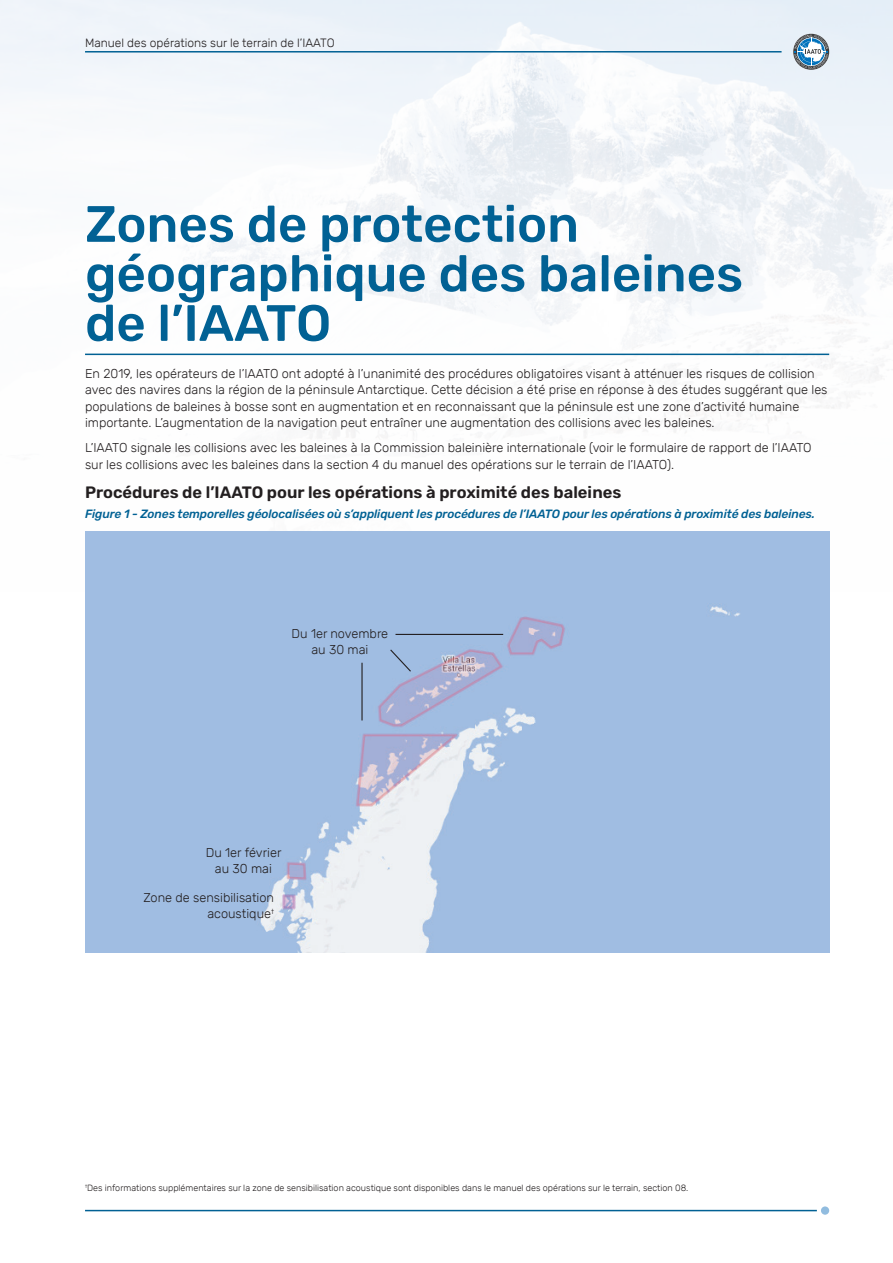
<style>
.page{position:relative;width:893px;height:1263px;background:#fff}
.page>*{position:absolute;margin:0;border:0;box-sizing:border-box;transform-origin:0 0}
.t1{font:500 51px/49.5px "Rubik";color:#016194}
.t2{font:600 16.5px "Rubik";color:#231f20}
.t3{font:300 12.75px/16.5px "Rubik";color:#231f20}
.t4{font:italic 500 12px "Rubik";letter-spacing:-.01em;color:#016194}
.t5{font:300 12px "Rubik";color:#231f20}
.t6{font:300 9px "Rubik";color:#231f20}
</style>
<div class="page">
<hr style="left:85px;top:1210px;width:732px;height:1px;background:#016194">
<div style="left:821px;top:1206px;width:8px;height:9px;background:#91bcdf;border-radius:50%"></div>
<hr style="left:85px;top:51px;width:697px;height:2px;background:#016194">
<svg style="left:793px;top:34px;width:36px;height:36px"></svg>
<svg style="left:794px;top:35px;width:34px;height:34px"></svg>
<hr style="left:85px;top:354px;width:744px;height:1px;background:#016194">
<img style="left:85px;top:531px;width:744px;height:422px">
<hr style="left:361px;top:663px;width:2px;height:57px;background:#231f20">
<svg style="left:389px;top:648px;width:23px;height:25px"></svg>
<hr style="left:395px;top:634px;width:108px;height:1px;background:#231f20">
<p class="t5" style="left:85px;top:36px;width:251px">Manuel des opérations sur le terrain de l’IAATO</p>
<h1 class="t1" style="left:85px;top:201px;width:660px">Zones de protection géographique des baleines de l’IAATO</h1>
<p class="t3" style="left:85px;top:366px;width:744px">En 2019, les opérateurs de l’IAATO ont adopté à l’unanimité des procédures obligatoires visant à atténuer les risques de collision avec des navires dans la région de la péninsule Antarctique. Cette décision a été prise en réponse à des études suggérant que les populations de baleines à bosse sont en augmentation et en reconnaissant que la péninsule est une zone d’activité humaine importante. L’augmentation de la navigation peut entraîner une augmentation des collisions avec les baleines.</p>
<p class="t3" style="left:85px;top:440px;width:728px">L’IAATO signale les collisions avec les baleines à la Commission baleinière internationale (voir le formulaire de rapport de l’IAATO sur les collisions avec les baleines dans la section 4 du manuel des opérations sur le terrain de l’IAATO).</p>
<p class="t2" style="left:85px;top:483px;width:538px">Procédures de l’IAATO pour les opérations à proximité des baleines</p>
<p class="t4" style="left:85px;top:507px;width:731px">Figure 1 - Zones temporelles géolocalisées où s’appliquent les procédures de l’IAATO pour les opérations à proximité des baleines.</p>
<p class="t3" style="left:292px;top:625px;width:98px;text-align:center">Du 1er novembre au 30 mai</p>
<p class="t3" style="left:206px;top:844px;width:77px;text-align:center">Du 1er février au 30 mai</p>
<p class="t3" style="left:144px;top:889px;width:132px;text-align:right">Zone de sensibilisation acoustique<sup>†</sup></p>
<p class="t6" style="left:85px;top:1182px;width:605px"><sup>†</sup>Des informations supplémentaires sur la zone de sensibilisation acoustique sont disponibles dans le manuel des opérations sur le terrain, section 08.</p>
</div>
